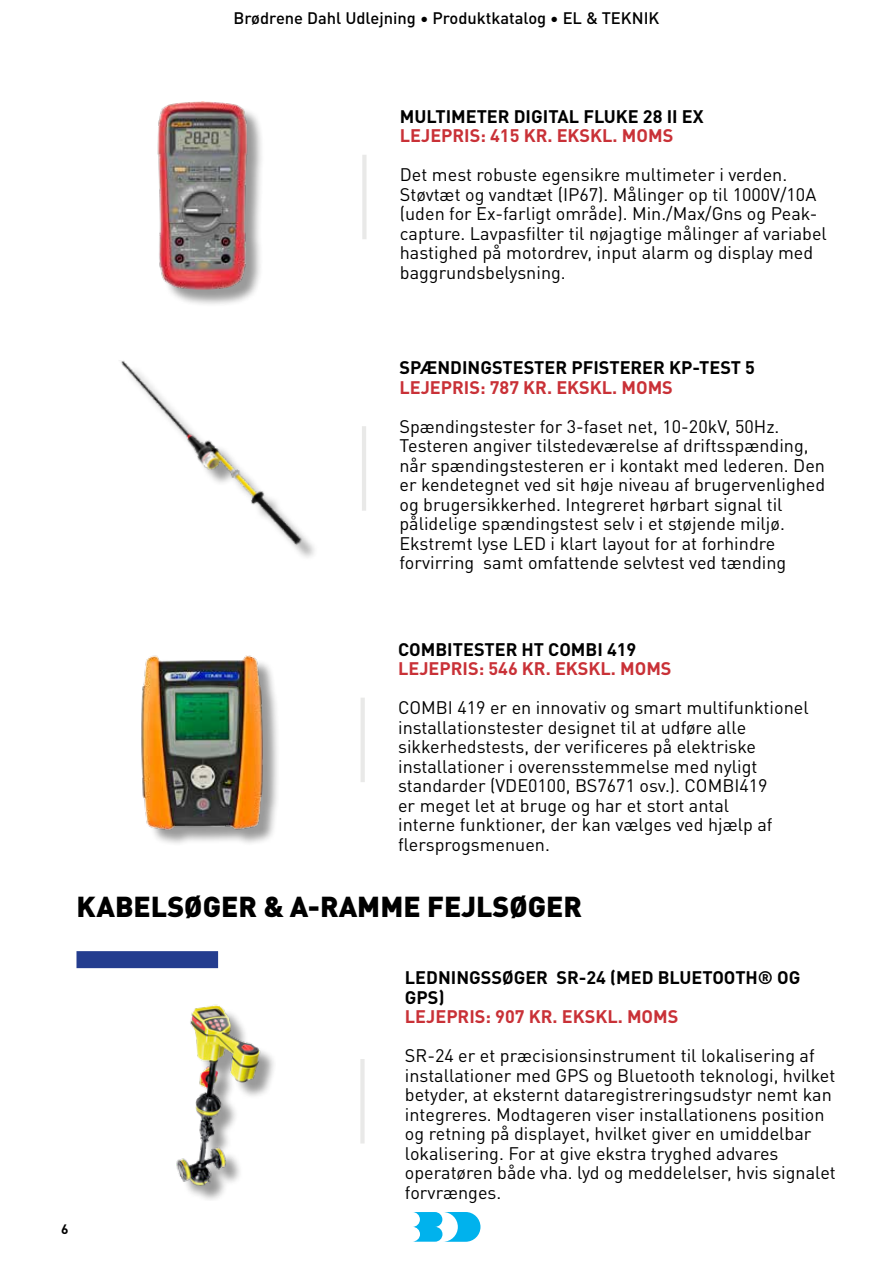
<style>
.page{position:relative;width:893px;height:1263px;background:#fff}
.page>*{position:absolute;margin:0;border:0;box-sizing:border-box;transform-origin:0 0}
.t1{font:900 28.5px "DIN Pro";color:#000}
.t2{font:18px/19.5px "DIN Pro";color:#000}
.t3{font:700 18px/19.5px "DIN Pro";color:#000}
.t4{font:700 18px "DIN Pro";color:#c93137}
.t5{font:500 16.5px "DIN Pro";color:#000}
.t6{font:700 13.5px "DIN Pro";color:#000}
</style>
<div class="page">
<svg style="left:413px;top:1212px;width:67px;height:30px"></svg>
<div style="left:160px;top:104px;width:105px;height:203px;background:#000;opacity:.4"></div>
<img style="left:157px;top:101px;width:108px;height:188px">
<div style="left:362px;top:155px;width:5px;height:84px;background:#e9e9e8"></div>
<img style="left:119px;top:360px;width:196px;height:198px">
<hr style="left:362px;top:426px;width:4px;height:85px;background:#e9e9e8">
<div style="left:144px;top:658px;width:136px;height:189px;background:#000;opacity:.4"></div>
<img style="left:141px;top:655px;width:135px;height:182px">
<hr style="left:361px;top:698px;width:4px;height:84px;background:#e9e9e8">
<img style="left:176px;top:1004px;width:98px;height:196px">
<div style="left:360px;top:1059px;width:5px;height:84px;background:#e9e9e8"></div>
<div style="left:76px;top:951px;width:142px;height:17px;background:#243d8f"></div>
<p class="t5" style="left:234px;top:5px;width:427px">Brødrene Dahl Udlejning • Produktkatalog • EL &amp; TEKNIK</p>
<p class="t3" style="left:400px;top:105px;width:305px">MULTIMETER DIGITAL FLUKE 28 II EX</p>
<p class="t4" style="left:400px;top:121px;width:275px">LEJEPRIS: 415 KR. EKSKL. MOMS</p>
<p class="t2" style="left:400px;top:164px;width:429px">Det mest robuste egensikre multimeter i verden.<br>Støvtæt og vandtæt (IP67). Målinger op til 1000V/10A (uden for Ex-farligt område). Min./Max/Gns og Peak&shy;capture. Lavpasfilter til nøjagtige målinger af variabel hastighed på motordrev, input alarm og display med baggrundsbelysning.</p>
<p class="t3" style="left:399px;top:357px;width:357px">SPÆNDINGSTESTER PFISTERER KP-TEST 5</p>
<p class="t4" style="left:399px;top:373px;width:275px">LEJEPRIS: 787 KR. EKSKL. MOMS</p>
<p class="t2" style="left:399px;top:416px;width:427px">Spændingstester for 3-faset net, 10-20kV, 50Hz.<br>Testeren angiver tilstedeværelse af driftsspænding, når spændingstesteren er i kontakt med lederen. Den er kendetegnet ved sit høje niveau af brugervenlighed og brugersikkerhed. Integreret hørbart signal til pålidelige spændingstest selv i et støjende miljø.<br>Ekstremt lyse LED i klart layout for at forhindre forvirring samt omfattende selvtest ved tænding</p>
<p class="t3" style="left:398px;top:638px;width:240px">COMBITESTER HT COMBI 419</p>
<p class="t4" style="left:398px;top:655px;width:275px">LEJEPRIS: 546 KR. EKSKL. MOMS</p>
<p class="t2" style="left:398px;top:697px;width:412px">COMBI 419 er en innovativ og smart multifunktionel installationstester designet til at udføre alle sikkerhedstests, der verificeres på elektriske installationer i overensstemmelse med nyligt standarder (VDE0100, BS7671 osv.). COMBI419<br>er meget let at bruge og har et stort antal<br>interne funktioner, der kan vælges ved hjælp af flersprogsmenuen.</p>
<h1 class="t1" style="left:76px;top:883px;width:507px">KABELSØGER &amp; A-RAMME FEJLSØGER</h1>
<p class="t6" style="left:61px;top:1218px;width:9px">6</p>
<p class="t3" style="left:405px;top:967px;width:397px">LEDNINGSSØGER SR-24 (MED BLUETOOTH® OG<br>GPS)</p>
<p class="t4" style="left:405px;top:1002px;width:275px">LEJEPRIS: 907 KR. EKSKL. MOMS</p>
<p class="t2" style="left:405px;top:1045px;width:432px">SR-24 er et præcisionsinstrument til lokalisering af installationer med GPS og Bluetooth teknologi, hvilket betyder, at eksternt dataregistreringsudstyr nemt kan integreres. Modtageren viser installationens position og retning på displayet, hvilket giver en umiddelbar lokalisering. For at give ekstra tryghed advares operatøren både vha. lyd og meddelelser, hvis signalet forvrænges.</p>
</div>
